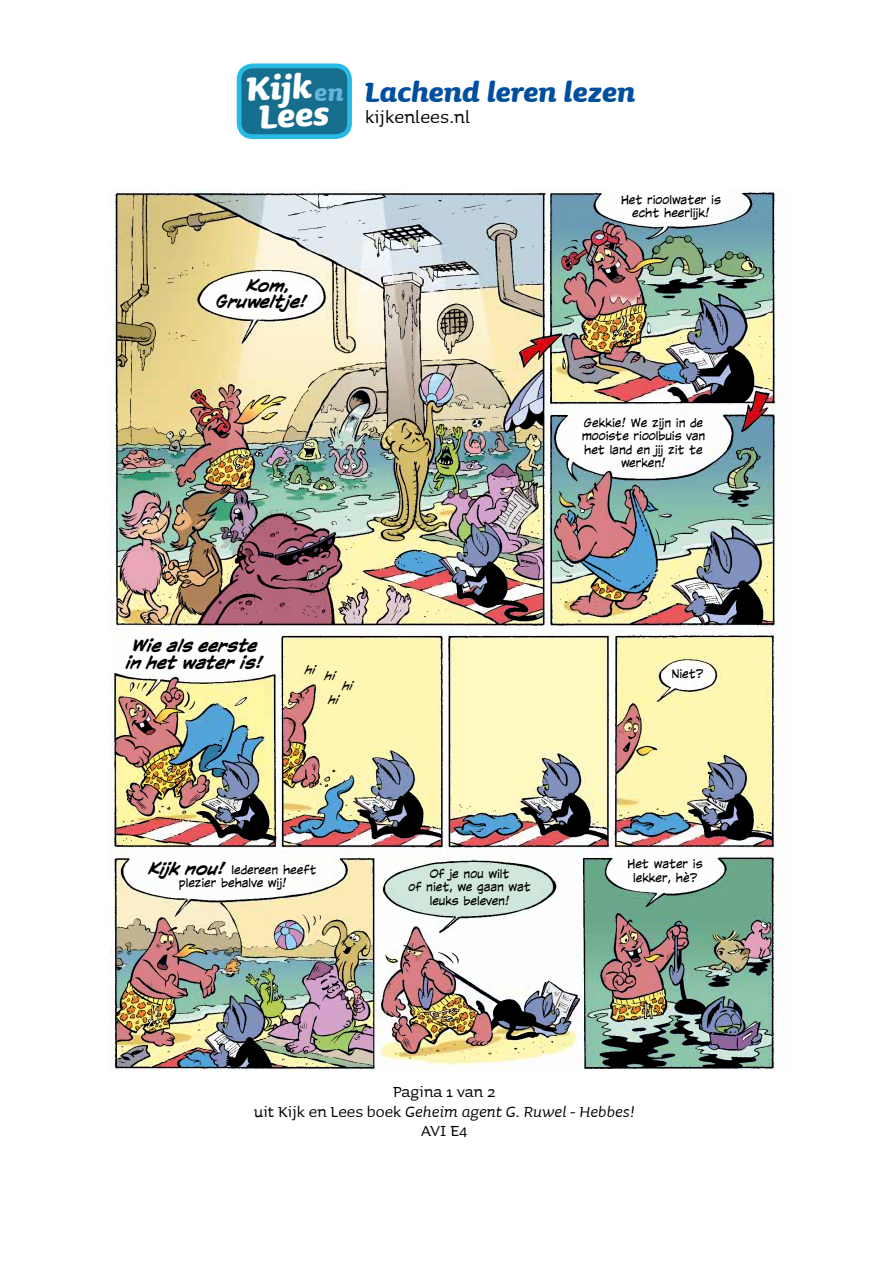
<style>
.page{position:relative;width:893px;height:1263px;background:#fff}
.page>*{position:absolute;margin:0;border:0;box-sizing:border-box;transform-origin:0 0}
.t1{font:italic 700 42.6px "Sauna";color:#fff}
.t2{font:italic 700 35.25px "Sauna";color:#004f9f}
.t3{font:22.5px "Sauna";color:#000}
.t4{font:19.5px/19.5px "Sauna";color:#000;text-align:center}
.t5{font:italic 700 15px/16.5px "CC Wild Words Lower";color:#000}
.t6{font:11.25px/13.5px "CC Wild Words Lower";color:#000;text-align:center}
.t7{font:italic 11.25px "CC Wild Words Lower";color:#000}
.s1{font-size:30.6px;color:#7bc6ef}
.s2{font-size:12.45px}
.s3{font-weight:700;font-style:italic;font-size:15px}
.s4{font-weight:700;font-style:italic;font-size:13.8px}
.s5{font-style:italic}
</style>
<div class="page">
<img style="left:110px;top:189px;width:674px;height:881px">
<div style="left:239px;top:66px;width:111px;height:71px;background:#156e8d;border-radius:14px"></div>
<div style="left:237px;top:64px;width:115px;height:75px;border:5px solid #28bae3;border-radius:14px"></div>
<h1 class="t1" style="left:245px;top:63px;width:67px;rotate:-3deg">Kijk</h1>
<h2 class="t2" style="left:315px;top:70px;width:322px"><span class="s1">en</span> Lachend leren lezen</h2>
<h3 class="t3" style="left:365px;top:103px;width:107px">kijkenlees.nl</h3>
<h1 class="t1" style="left:258px;top:90px;width:72px;rotate:-3deg">Lees</h1>
<h3 class="t5" style="left:216px;top:278px;width:94px;text-indent:31px">Kom<span class="s2">,<br></span>Gruweltje!</h3>
<h3 class="t5" style="left:127px;top:638px;width:140px;text-align:center">Wie als eerste in het water is!</h3>
<p class="t7" style="left:305px;top:664px;width:12px">hi</p>
<p class="t7" style="left:325px;top:670px;width:12px">hi</p>
<p class="t7" style="left:343px;top:680px;width:12px">hi</p>
<p class="t7" style="left:329px;top:694px;width:12px">hi</p>
<p class="t6" style="left:621px;top:193px;width:101px">Het rioolwater is echt heerlijk!</p>
<p class="t6" style="left:582px;top:417px;width:125px">Gekkie! We zijn in de mooiste rioolbuis van het land en jij zit te werken!</p>
<p class="t6" style="left:672px;top:668px;width:33px">Niet?</p>
<p class="t6" style="left:149px;top:864px;width:169px"><span class="s3">K</span><span class="s4">i</span><span class="s3">jk nou!</span> Iedereen heeft plezier behalve wij!</p>
<p class="t6" style="left:408px;top:867px;width:124px">Of je nou wilt<br>of niet, we gaan wat leuks beleven!</p>
<p class="t6" style="left:627px;top:858px;width:76px">Het water is lekker, hè?</p>
<h3 class="t4" style="left:254px;top:1081px;width:382px">Pagina 1 van 2<br>uit Kijk en Lees boek <span class="s5">Geheim agent G. Ruwel - Hebbes!<br></span>AVI E4</h3>
</div>
